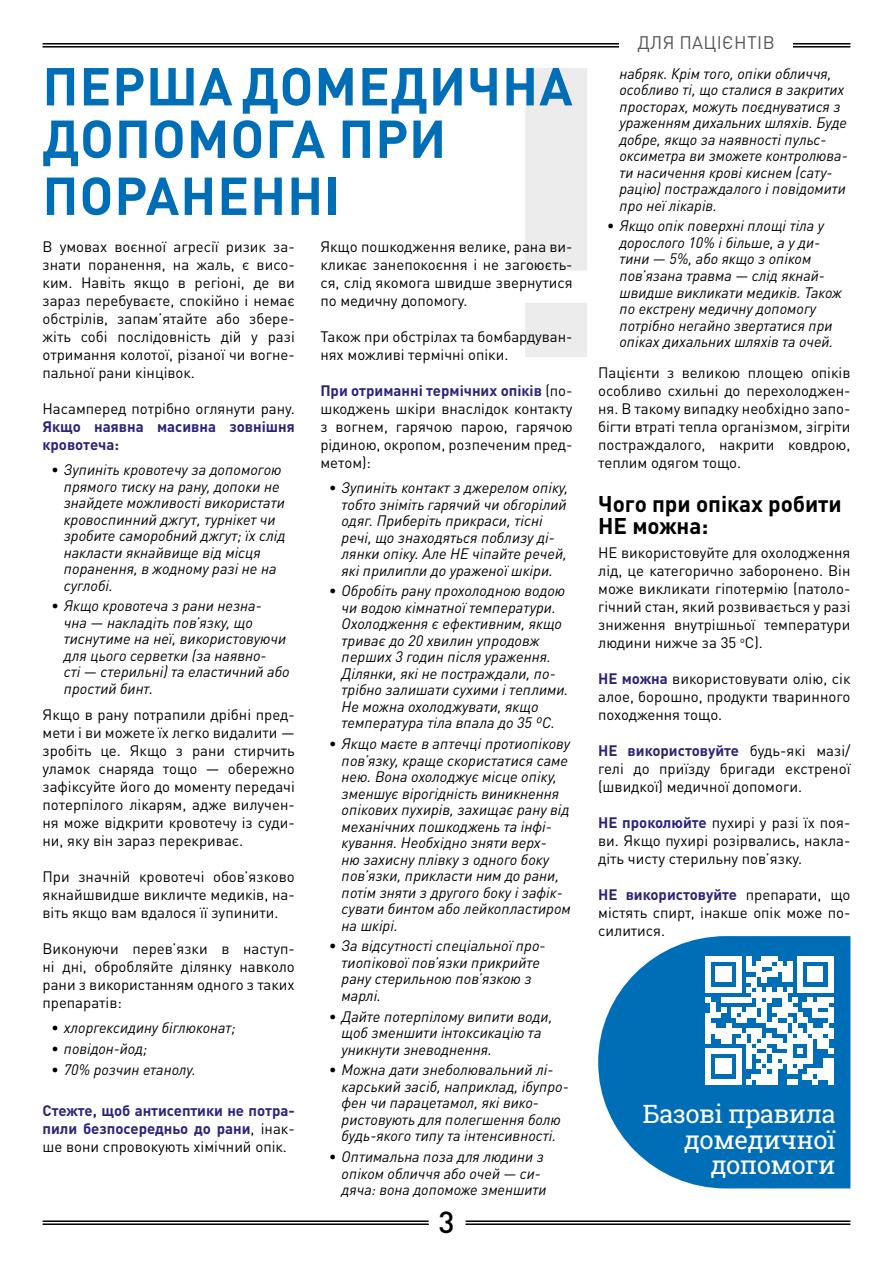
<style>
.page{position:relative;width:893px;height:1263px;background:#fff}
.page>*{position:absolute;margin:0;border:0;box-sizing:border-box;transform-origin:0 0}
.t1{font:700 52.5px/52.5px "DIN Pro";letter-spacing:.02em;color:#006eb7}
.t2{font:500 30px "DIN Pro";color:#000}
.t3{font:25.5px/25.5px "Roboto Slab";letter-spacing:-.02em;color:#fff;text-align:right}
.t4{font:700 22.5px/22.5px "DIN Pro";color:#000}
.t5{font:18px "DIN Pro";letter-spacing:.02em;color:#555554}
.t6{font:italic 15px/16.5px "DIN Pro";color:#000}
.t7{font:15px/18px "DIN Pro";color:#000;text-align:justify}
.t8{font:700 15px/18px "DIN Pro";color:#2d247a}
.s1{font-weight:400;color:#000}
.s2{font-weight:700;color:#2d247a}
</style>
<div class="page">
<hr style="left:43px;top:1220px;width:807px;height:2px;background:#000">
<hr style="left:43px;top:1223px;width:807px;height:2px;background:#000">
<div style="left:429px;top:1203px;width:37px;height:37px;background:#fff;border-radius:50%"></div>
<svg style="left:525px;top:68px;width:62px;height:289px;background:#eee"></svg>
<svg style="left:598px;top:936px;width:252px;height:252px;fill:#006eb7"></svg>
<svg style="left:706px;top:956px;width:127px;height:128px"></svg>
<div style="left:828px;top:1059px;width:5px;height:15px;background:#fff"></div>
<div style="left:828px;top:1074px;width:5px;height:10px;background:#fff"></div>
<hr style="left:43px;top:43px;width:807px;height:2px;background:#000">
<hr style="left:43px;top:46px;width:807px;height:2px;background:#000">
<div style="left:619px;top:31px;width:174px;height:23px;background:#fff"></div>
<h1 class="t1" style="left:43px;top:54px;width:532px">ПЕРША ДОМЕДИЧНА<br>ДОПОМОГА ПРИ</h1>
<h1 class="t1" style="left:43px;top:163px;width:299px">ПОРАНЕННІ</h1>
<p class="t7" style="left:43px;top:236px;width:254px">В умовах воєнної агресії ризик за&shy;знати поранення, на жаль, є висо&shy;ким. Навіть якщо в регіоні, де ви зараз перебуваєте, спокійно і немає обстрілів, запам’ятайте або збере&shy;жіть собі послідовність дій у разі отримання колотої, різаної чи вогне&shy;пальної рани кінцівок.</p>
<p class="t7" style="left:43px;top:398px;width:254px">Насамперед потрібно оглянути рану.</p>
<p class="t8" style="left:43px;top:416px;width:254px">Якщо наявна масивна зовнішня кровотеча:</p>
<p class="t6" style="left:64px;top:462px;width:223px;text-indent:-13px">• Зупиніть кровотечу за допомогою прямого тиску на рану, допоки не знайдете можливості використати кровоспинний джгут, турнікет чи зробите саморобний джгут; їх слід накласти якнайвище від місця поранення, в жодному разі не на суглобі.</p>
<p class="t6" style="left:64px;top:598px;width:228px;text-indent:-13px">• Якщо кровотеча з рани незна-<br>чна — накладіть пов’язку, що тиснутиме на неї, використовуючи для цього серветки (за наявно-<br>сті — стерильні) та еластичний або простий бинт.</p>
<p class="t7" style="left:43px;top:704px;width:254px">Якщо в рану потрапили дрібні пред&shy;мети і ви можете їх легко видалити — зробіть це. Якщо з рани стирчить уламок снаряда тощо — обережно зафіксуйте його до моменту передачі потерпілого лікарям, адже вилучен&shy;ня може відкрити кровотечу із суди&shy;ни, яку він зараз перекриває.</p>
<p class="t7" style="left:43px;top:866px;width:254px">При значній кровотечі обов’язково якнайшвидше викличте медиків, на&shy;віть якщо вам вдалося її зупинити.</p>
<p class="t7" style="left:43px;top:938px;width:254px">Виконуючи перев’язки в наступ&shy;ні дні, обробляйте ділянку навколо рани з використанням одного з таких препаратів:</p>
<p class="t6" style="left:51px;top:1020px;width:186px">• хлоргексидину біглюконат;</p>
<p class="t6" style="left:51px;top:1040px;width:98px">• повідон-йод;</p>
<p class="t6" style="left:51px;top:1061px;width:146px">• 70% розчин етанолу.</p>
<p class="t8" style="left:43px;top:1100px;width:254px;text-align:justify">Стежте, щоб антисептики не потра&shy;пили безпосередньо до рани<span class="s1">, інак&shy;ше вони спровокують хімічний опік.</span></p>
<p class="t7" style="left:320px;top:236px;width:254px">Якщо пошкодження велике, рана ви&shy;кликає занепокоєння і не загоюєть&shy;ся, слід якомога швидше звернутися по медичну допомогу.</p>
<p class="t7" style="left:320px;top:326px;width:254px">Також при обстрілах та бомбардуван&shy;нях можливі термічні опіки.</p>
<p class="t7" style="left:320px;top:380px;width:254px"><span class="s2">При отриманні термічних опіків</span> (по&shy;шкоджень шкіри внаслідок контакту з вогнем, гарячою парою, гарячою рідиною, окропом, розпеченим пред&shy;метом):</p>
<p class="t6" style="left:342px;top:480px;width:228px;text-indent:-13px">• Зупиніть контакт з джерелом опіку, тобто зніміть гарячий чи обгорілий одяг. Приберіть прикраси, тісні речі, що знаходяться поблизу ді&shy;лянки опіку. Але НЕ чіпайте речей, які прилипли до ураженої шкіри.</p>
<p class="t6" style="left:342px;top:583px;width:228px;text-indent:-13px">• Обробіть рану прохолодною водою чи водою кімнатної температури.<br>Охолодження є ефективним, якщо триває до 20 хвилин упродовж перших 3 годин після ураження.<br>Ділянки, які не постраждали, по&shy;трібно залишати сухими і теплими.<br>Не можна охолоджувати, якщо температура тіла впала до 35 ºС.</p>
<p class="t6" style="left:342px;top:736px;width:231px;text-indent:-13px">• Якщо маєте в аптечці протиопікову пов’язку, краще скористатися саме нею. Вона охолоджує місце опіку, зменшує вірогідність виникнення опікових пухирів, захищає рану від механічних пошкоджень та інфі&shy;кування. Необхідно зняти верх-<br>ню захисну плівку з одного боку пов’язки, прикласти ним до рани, потім зняти з другого боку і зафік&shy;сувати бинтом або лейкопластиром на шкірі.</p>
<p class="t6" style="left:342px;top:938px;width:205px;text-indent:-13px">• За відсутності спеціальної про&shy;тиопікової пов’язки прикрийте рану стерильною пов’язкою з марлі.</p>
<p class="t6" style="left:342px;top:1008px;width:212px;text-indent:-13px">• Дайте потерпілому випити води, щоб зменшити інтоксикацію та уникнути зневоднення.</p>
<p class="t6" style="left:342px;top:1062px;width:229px;text-indent:-13px">• Можна дати знеболювальний лі&shy;карський засіб, наприклад, ібупро&shy;фен чи парацетамол, які вико&shy;ристовують для полегшення болю будь-якого типу та інтенсивності.</p>
<p class="t6" style="left:342px;top:1149px;width:206px;text-indent:-13px">• Оптимальна поза для людини з опіком обличчя або очей — си&shy;дяча: вона допоможе зменшити</p>
<h2 class="t2" style="left:439px;top:1205px;width:17px">3</h2>
<p class="t5" style="left:637px;top:28px;width:139px">ДЛЯ ПАЦІЄНТІВ</p>
<p class="t6" style="left:619px;top:64px;width:230px">набряк. Крім того, опіки обличчя, особливо ті, що сталися в закритих просторах, можуть поєднуватися з ураженням дихальних шляхів. Буде добре, якщо за наявності пульс&shy;оксиметра ви зможете контролюва&shy;ти насичення крові киснем (сату&shy;рацію) постраждалого і повідомити про неї лікарів.</p>
<p class="t6" style="left:619px;top:218px;width:224px;text-indent:-13px">• Якщо опік поверхні площі тіла у дорослого 10% і більше, а у ди&shy;тини — 5%, або якщо з опіком пов’язана травма — слід якнай&shy;швидше викликати медиків. Також по екстрену медичну допомогу потрібно негайно звертатися при опіках дихальних шляхів та очей.</p>
<p class="t7" style="left:598px;top:362px;width:254px">Пацієнти з великою площею опіків особливо схильні до перехолоджен&shy;ня. В такому випадку необхідно запо&shy;бігти втраті тепла організмом, зігріти постраждалого, накрити ковдрою, теплим одягом тощо.</p>
<h3 class="t4" style="left:598px;top:490px;width:245px">Чого при опіках робити<br>НЕ можна:</h3>
<p class="t7" style="left:598px;top:542px;width:254px">НЕ використовуйте для охолодження лід, це категорично заборонено. Він може викликати гіпотермію (патоло&shy;гічний стан, який розвивається у разі зниження внутрішньої температури людини нижче за 35 <sup>о</sup>С).</p>
<p class="t7" style="left:598px;top:668px;width:254px"><span class="s2">НЕ можна</span> використовувати олію, сік алое, борошно, продукти тваринного походження тощо.</p>
<p class="t7" style="left:598px;top:740px;width:254px"><span class="s2">НЕ використовуйте</span> будь-які мазі/ гелі до приїзду бригади екстреної (швидкої) медичної допомоги.</p>
<p class="t7" style="left:598px;top:812px;width:254px"><span class="s2">НЕ проколюйте</span> пухирі у разі їх поя&shy;ви. Якщо пухирі розірвались, накла&shy;діть чисту стерильну пов’язку.</p>
<p class="t7" style="left:598px;top:884px;width:254px"><span class="s2">НЕ використовуйте</span> препарати, що містять спирт, інакше опік може по&shy;силитися.</p>
<h3 class="t3" style="left:643px;top:1101px;width:194px">Базові правила домедичної допомоги</h3>
</div>
